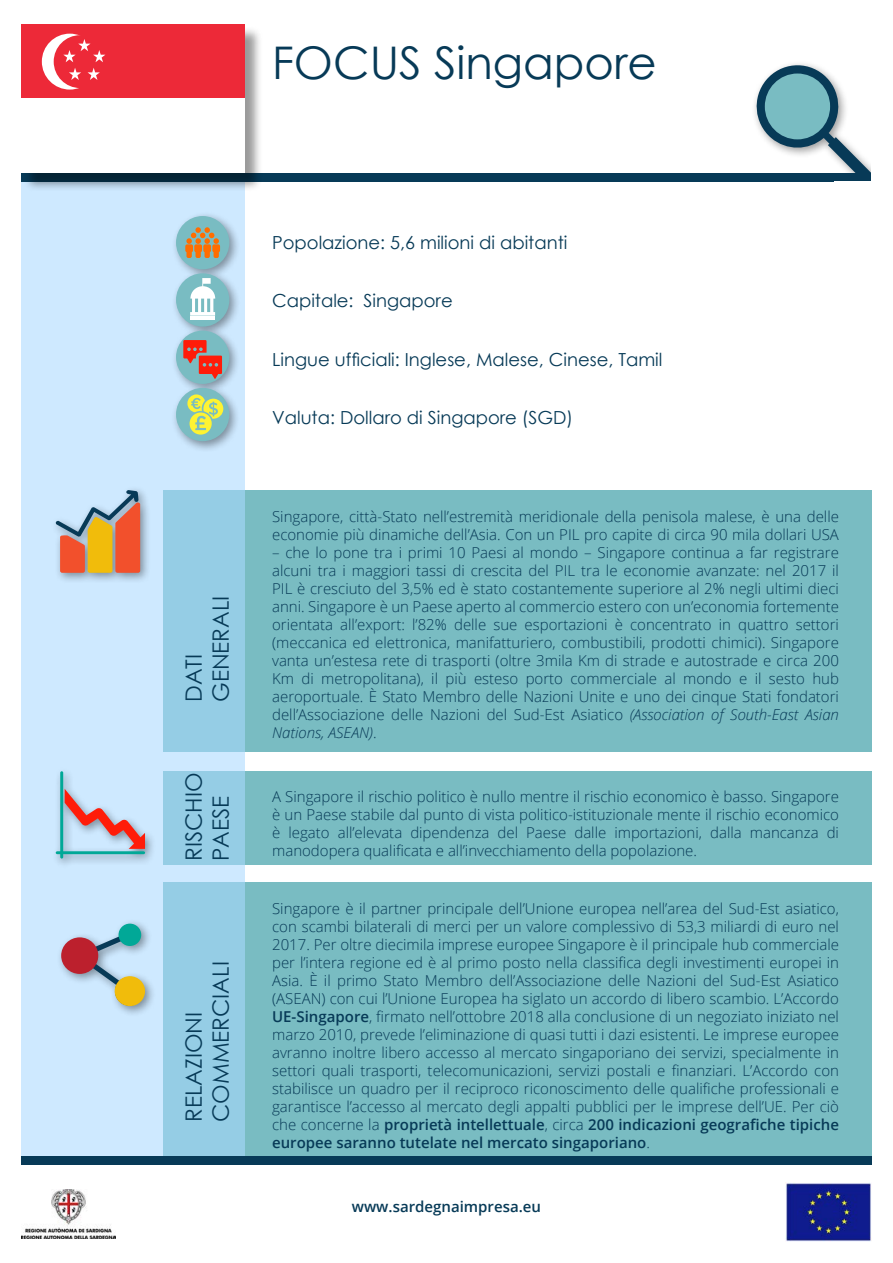
<style>
.page{position:relative;width:893px;height:1263px;background:#fff}
.page>*{position:absolute;margin:0;border:0;box-sizing:border-box;transform-origin:0 0}
.t1{font:45px "Century Gothic";color:#073a57}
.t2{font:22.5px/27px "Century Gothic";color:#073a57}
.t3{font:18px "Century Gothic";color:#073a57}
.t4{font:300 15px/18px "Open Sans";color:#073a57;text-align:justify}
.t5{font:600 15px "Open Sans";color:#073a57}
.s1{font-style:italic}
.s2{font-weight:600}
</style>
<div class="page">
<svg style="left:754px;top:63px;width:117px;height:110px"></svg>
<div style="left:163px;top:490px;width:709px;height:262px;background:#79bcc2"></div>
<div style="left:163px;top:771px;width:709px;height:94px;background:#79bcc2"></div>
<div style="left:163px;top:882px;width:709px;height:275px;background:#79bcc2"></div>
<svg style="left:21px;top:181px;width:223px;height:976px;fill:#cee9ff"></svg>
<div style="left:21px;top:1157px;width:851px;height:8px;background:#073a57"></div>
<div style="left:21px;top:173px;width:851px;height:8px;background:#073a57"></div>
<div style="left:871px;top:161px;width:22px;height:23px;background:#fff"></div>
<img style="left:21px;top:1189px;width:94px;height:49px">
<img style="left:785px;top:1183px;width:86px;height:59px">
<div style="left:170px;top:210px;width:71px;height:71px;background:#000;opacity:.4"></div>
<div style="left:176px;top:216px;width:53px;height:53px;background:#79bcc2;border-radius:50%"></div>
<svg style="left:185px;top:227px;width:35px;height:31px"></svg>
<div style="left:51px;top:485px;width:100px;height:99px;background:#000;opacity:.4"></div>
<svg style="left:54px;top:490px;width:86px;height:83px"></svg>
<div style="left:170px;top:268px;width:71px;height:70px;background:#000;opacity:.4"></div>
<div style="left:176px;top:273px;width:53px;height:54px;background:#79bcc2;border-radius:50%"></div>
<hr style="left:190px;top:317px;width:25px;height:3px;background:#fff">
<svg style="left:190px;top:278px;width:25px;height:38px"></svg>
<div style="left:171px;top:325px;width:70px;height:70px;background:#000;opacity:.4"></div>
<div style="left:176px;top:331px;width:53px;height:53px;background:#79bcc2;border-radius:50%"></div>
<svg style="left:183px;top:340px;width:39px;height:39px"></svg>
<div style="left:170px;top:383px;width:71px;height:69px;background:#000;opacity:.4"></div>
<div style="left:176px;top:388px;width:53px;height:53px;background:#79bcc2;border-radius:50%"></div>
<svg style="left:187px;top:394px;width:36px;height:41px"></svg>
<div style="left:56px;top:919px;width:100px;height:99px;background:#000;opacity:.4"></div>
<svg style="left:61px;top:923px;width:85px;height:84px"></svg>
<div style="left:61px;top:937px;width:37px;height:37px;background:#bc202d;border-radius:50%"></div>
<div style="left:119px;top:924px;width:22px;height:22px;background:#01a897;border-radius:50%"></div>
<div style="left:115px;top:976px;width:30px;height:30px;background:#f1bc0b;border-radius:50%"></div>
<div style="left:51px;top:766px;width:106px;height:103px;background:#000;opacity:.4"></div>
<svg style="left:56px;top:771px;width:89px;height:87px"></svg>
<div style="left:23px;top:26px;width:240px;height:166px;background:#000;opacity:.4"></div>
<div style="left:21px;top:24px;width:223px;height:149px;background:#ed2938"></div>
<div style="left:21px;top:99px;width:223px;height:74px;background:#fff"></div>
<div style="left:42px;top:34px;width:56px;height:56px;background:#fff;border-radius:50%"></div>
<div style="left:54px;top:35px;width:53px;height:53px;background:#ed2938;border-radius:50%"></div>
<svg style="left:63px;top:39px;width:42px;height:23px"></svg>
<svg style="left:69px;top:68px;width:12px;height:12px"></svg>
<svg style="left:88px;top:68px;width:12px;height:12px"></svg>
<h1 class="t1" style="left:272px;top:32px;width:386px">FOCUS Singapore</h1>
<h2 class="t2" style="left:180px;top:702px;width:108px;rotate:-90deg">DATI<br>GENERALI</h2>
<h2 class="t2" style="left:180px;top:861px;width:90px;rotate:-90deg">RISCHIO<br>PAESE</h2>
<h2 class="t2" style="left:180px;top:1122px;width:162px;rotate:-90deg">RELAZIONI<br>COMMERCIALI</h2>
<p class="t3" style="left:272px;top:230px;width:297px">Popolazione: 5,6 milioni di abitanti</p>
<p class="t3" style="left:272px;top:288px;width:182px">Capitale: Singapore</p>
<p class="t3" style="left:272px;top:347px;width:392px">Lingue ufficiali: Inglese, Malese, Cinese, Tamil</p>
<p class="t3" style="left:272px;top:405px;width:303px">Valuta: Dollaro di Singapore (SGD)</p>
<p class="t4" style="left:272px;top:507px;width:568px">Singapore, città-Stato nell’estremità meridionale della penisola malese, è una delle economie più dinamiche dell’Asia. Con un PIL pro capite di circa 90 mila dollari USA</p>
<p class="t4" style="left:272px;top:543px;width:568px">– che lo pone tra i primi 10 Paesi al mondo – Singapore continua a far registrare alcuni tra i maggiori tassi di crescita del PIL tra le economie avanzate: nel 2017 il PIL è cresciuto del 3,5% ed è stato costantemente superiore al 2% negli ultimi dieci anni. Singapore è un Paese aperto al commercio estero con un’economia fortemente orientata all’export: l’82% delle sue esportazioni è concentrato in quattro settori (meccanica ed elettronica, manifatturiero, combustibili, prodotti chimici). Singapore vanta un’estesa rete di trasporti (oltre 3mila Km di strade e autostrade e circa 200<br>Km di metropolitana), il più esteso porto commerciale al mondo e il sesto hub aeroportuale. È Stato Membro delle Nazioni Unite e uno dei cinque Stati fondatori dell’Associazione delle Nazioni del Sud-Est Asiatico <span class="s1">(Association of South-East Asian Nations, ASEAN)</span>.</p>
<p class="t4" style="left:272px;top:787px;width:568px">A Singapore il rischio politico è nullo mentre il rischio economico è basso. Singapore è un Paese stabile dal punto di vista politico-istituzionale mente il rischio economico è legato all’elevata dipendenza del Paese dalle importazioni, dalla mancanza di manodopera qualificata e all’invecchiamento della popolazione.</p>
<p class="t4" style="left:272px;top:899px;width:568px">Singapore è il partner principale dell’Unione europea nell’area del Sud-Est asiatico, con scambi bilaterali di merci per un valore complessivo di 53,3 miliardi di euro nel 2017. Per oltre diecimila imprese europee Singapore è il principale hub commerciale per l’intera regione ed è al primo posto nella classifica degli investimenti europei in Asia. È il primo Stato Membro dell’Associazione delle Nazioni del Sud-Est Asiatico (ASEAN) con cui l’Unione Europea ha siglato un accordo di libero scambio. L’Accordo <span class="s2">UE-Singapore</span>, firmato nell’ottobre 2018 alla conclusione di un negoziato iniziato nel marzo 2010, prevede l’eliminazione di quasi tutti i dazi esistenti. Le imprese europee avranno inoltre libero accesso al mercato singaporiano dei servizi, specialmente in settori quali trasporti, telecomunicazioni, servizi postali e finanziari. L’Accordo con stabilisce un quadro per il reciproco riconoscimento delle qualifiche professionali e garantisce l’accesso al mercato degli appalti pubblici per le imprese dell’UE. Per ciò che concerne la <span class="s2">proprietà intellettuale</span>, circa <span class="s2">200 indicazioni geografiche tipiche europee saranno tutelate nel mercato singaporiano</span>.</p>
<p class="t5" style="left:352px;top:1196px;width:191px">www.sardegnaimpresa.eu</p>
</div>
